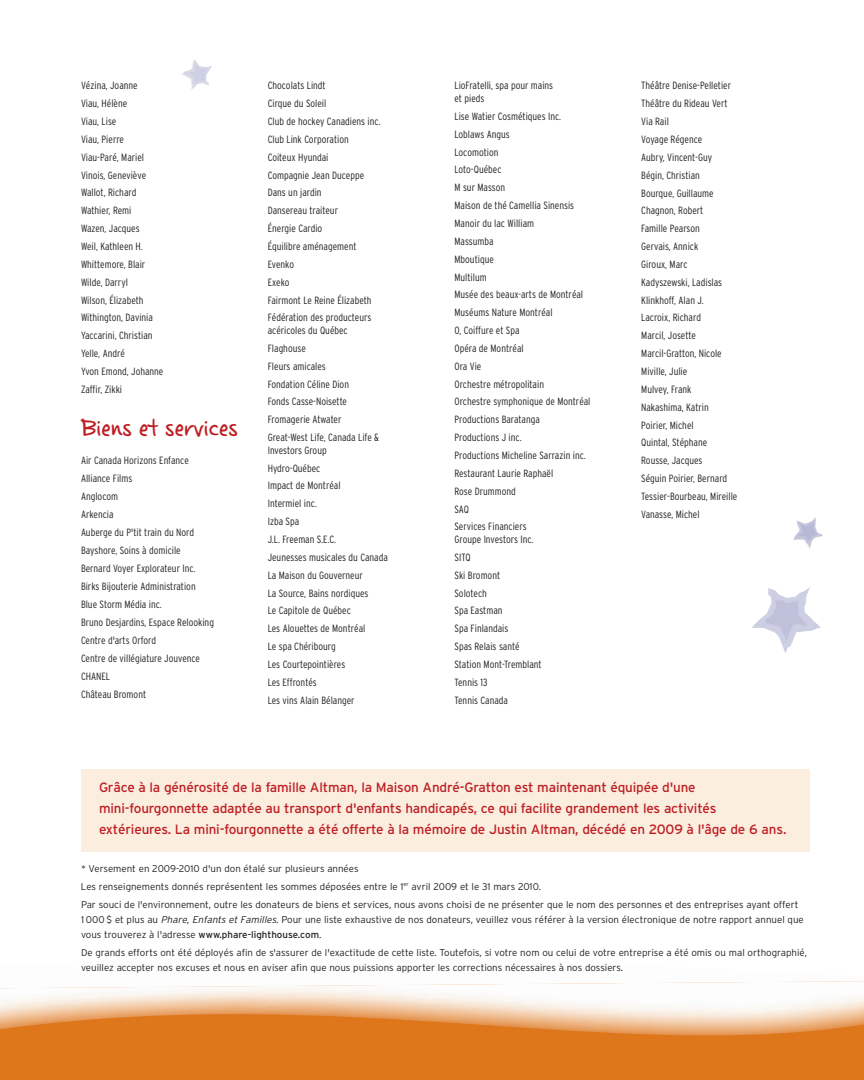
<style>
.page{position:relative;width:864px;height:1080px;background:#fff}
.page>*{position:absolute;margin:0;border:0;box-sizing:border-box;transform-origin:0 0}
.t1{font:36px "Casino Hand";color:#be1e23}
.t2{font:13.5px/21px "Interstate";letter-spacing:-.015em;color:#be1e23}
.t3{font:300 condensed 10.5px/17.9px "Interstate";color:#231f20}
.t4{font:300 9.75px/18px "Interstate";color:#231f20}
.t5{font:300 5.7px "Interstate";color:#231f20}
.s1{font-style:italic}
.s2{font-weight:400}
</style>
<div class="page">
<div style="left:0;top:1010px;width:864px;height:70px;background:#de761b"></div>
<img style="left:626px;top:981px;width:238px;height:33px">
<img style="left:0;top:988px;width:15px;height:26px">
<img style="left:267px;top:1014px;width:597px;height:21px">
<img style="left:0;top:1014px;width:68px;height:21px">
<img style="left:64px;top:1014px;width:206px;height:11px">
<div style="left:81px;top:769px;width:729px;height:83px;background:#fbeedf"></div>
<img style="left:752px;top:587px;width:69px;height:66px">
<img style="left:793px;top:517px;width:30px;height:32px">
<img style="left:182px;top:59px;width:30px;height:31px">
<p class="t3" style="left:81px;top:77px;width:84px">Vézina, Joanne<br>Viau, Hélène<br>Viau, Lise<br>Viau, Pierre<br>Viau-Paré, Mariel<br>Vinois, Geneviève<br>Wallot, Richard<br>Wathier, Remi<br>Wazen, Jacques<br>Weil, Kathleen H.<br>Whittemore, Blair<br>Wilde, Darryl<br>Wilson, Élizabeth<br>Withington, Davinia<br>Yaccarini, Christian<br>Yelle, André<br>Yvon Emond, Johanne<br>Zaffir, Zikki</p>
<h1 class="t1" style="left:81px;top:403px;width:159px">Biens et services</h1>
<p class="t3" style="left:81px;top:451px;width:135px">Air Canada Horizons Enfance<br>Alliance Films<br>Anglocom<br>Arkencia<br>Auberge du P'tit train du Nord<br>Bayshore, Soins à domicile<br>Bernard Voyer Explorateur Inc.<br>Birks Bijouterie Administration<br>Blue Storm Média inc.<br>Bruno Desjardins, Espace Relooking<br>Centre d'arts Orford<br>Centre de villégiature Jouvence<br>CHANEL<br>Château Bromont</p>
<p class="t3" style="left:268px;top:77px;width:114px">Chocolats Lindt<br>Cirque du Soleil<br>Club de hockey Canadiens inc.<br>Club Link Corporation<br>Coiteux Hyundai<br>Compagnie Jean Duceppe<br>Dans un jardin<br>Dansereau traiteur<br>Énergie Cardio<br>Équilibre aménagement<br>Evenko<br>Exeko<br>Fairmont Le Reine Élizabeth<br>Fédération des producteurs</p>
<p class="t3" style="left:268px;top:322px;width:113px">acéricoles du Québec<br>Flaghouse<br>Fleurs amicales<br>Fondation Céline Dion<br>Fonds Casse-Noisette<br>Fromagerie Atwater<br>Great-West Life, Canada Life &amp;</p>
<p class="t3" style="left:268px;top:441px;width:122px">Investors Group<br>Hydro-Québec<br>Impact de Montréal<br>Intermiel inc.<br>Izba Spa<br>J.L. Freeman S.E.C.<br>Jeunesses musicales du Canada<br>La Maison du Gouverneur<br>La Source, Bains nordiques<br>Le Capitole de Québec<br>Les Alouettes de Montréal<br>Le spa Chéribourg<br>Les Courtepointières<br>Les Effrontés<br>Les vins Alain Bélanger</p>
<p class="t3" style="left:454px;top:79px;width:100px;line-height:12.6px">LioFratelli, spa pour mains et pieds</p>
<p class="t3" style="left:454px;top:107px;width:138px">Lise Watier Cosmétiques Inc.<br>Loblaws Angus<br>Locomotion<br>Loto-Québec<br>M sur Masson<br>Maison de thé Camellia Sinensis<br>Manoir du lac William<br>Massumba<br>Mboutique<br>Multilum<br>Musée des beaux-arts de Montréal<br>Muséums Nature Montréal<br>O, Coiffure et Spa<br>Opéra de Montréal<br>Ora Vie<br>Orchestre métropolitain<br>Orchestre symphonique de Montréal<br>Productions Baratanga<br>Productions J inc.<br>Productions Micheline Sarrazin inc.<br>Restaurant Laurie Raphaël<br>Rose Drummond<br>SAQ<br>Services Financiers</p>
<p class="t3" style="left:454px;top:530px;width:89px">Groupe Investors Inc.<br>SITQ<br>Ski Bromont<br>Solotech<br>Spa Eastman<br>Spa Finlandais<br>Spas Relais santé<br>Station Mont-Tremblant<br>Tennis 13<br>Tennis Canada</p>
<p class="t3" style="left:641px;top:77px;width:98px">Théâtre Denise-Pelletier<br>Théâtre du Rideau Vert<br>Via Rail<br>Voyage Régence<br>Aubry, Vincent-Guy<br>Bégin, Christian<br>Bourque, Guillaume<br>Chagnon, Robert<br>Famille Pearson<br>Gervais, Annick<br>Giroux, Marc<br>Kadyszewski, Ladislas<br>Klinkhoff, Alan J.<br>Lacroix, Richard<br>Marcil, Josette<br>Marcil-Gratton, Nicole<br>Miville, Julie<br>Mulvey, Frank<br>Nakashima, Katrin<br>Poirier, Michel<br>Quintal, Stéphane<br>Rousse, Jacques<br>Séguin Poirier, Bernard<br>Tessier-Bourbeau, Mireille<br>Vanasse, Michel</p>
<p class="t2" style="left:99px;top:776px;width:689px">Grâce à la générosité de la famille Altman, la Maison André-Gratton est maintenant équipée d'une mini-fourgonnette adaptée au transport d'enfants handicapés, ce qui facilite grandement les activités extérieures. La mini-fourgonnette a été offerte à la mémoire de Justin Altman, décédé en 2009 à l'âge de 6 ans.</p>
<p class="t4" style="left:81px;top:860px;width:324px">* Versement en 2009-2010 d'un don étalé sur plusieurs années<br>Les renseignements donnés représentent les sommes déposées entre le 1</p>
<p class="t5" style="left:403px;top:880px;width:7px">er</p>
<p class="t4" style="left:81px;top:878px;width:719px;text-indent:331px">avril 2009 et le 31 mars 2010.<br>Par souci de l'environnement, outre les donateurs de biens et services, nous avons choisi de ne présenter que le nom des personnes et des entreprises ayant offert</p>
<p class="t4" style="left:81px;top:912px;width:724px;line-height:15px">1 000 $ et plus au <span class="s1">Phare, Enfants et Familles</span>. Pour une liste exhaustive de nos donateurs, veuillez vous référer à la version électronique de notre rapport annuel que vous trouverez à l'adresse <span class="s2">www.phare-lighthouse.com</span>.</p>
<p class="t4" style="left:81px;top:945px;width:728px;line-height:15px">De grands efforts ont été déployés afin de s'assurer de l'exactitude de cette liste. Toutefois, si votre nom ou celui de votre entreprise a été omis ou mal orthographié, veuillez accepter nos excuses et nous en aviser afin que nous puissions apporter les corrections nécessaires à nos dossiers.</p>
</div>
